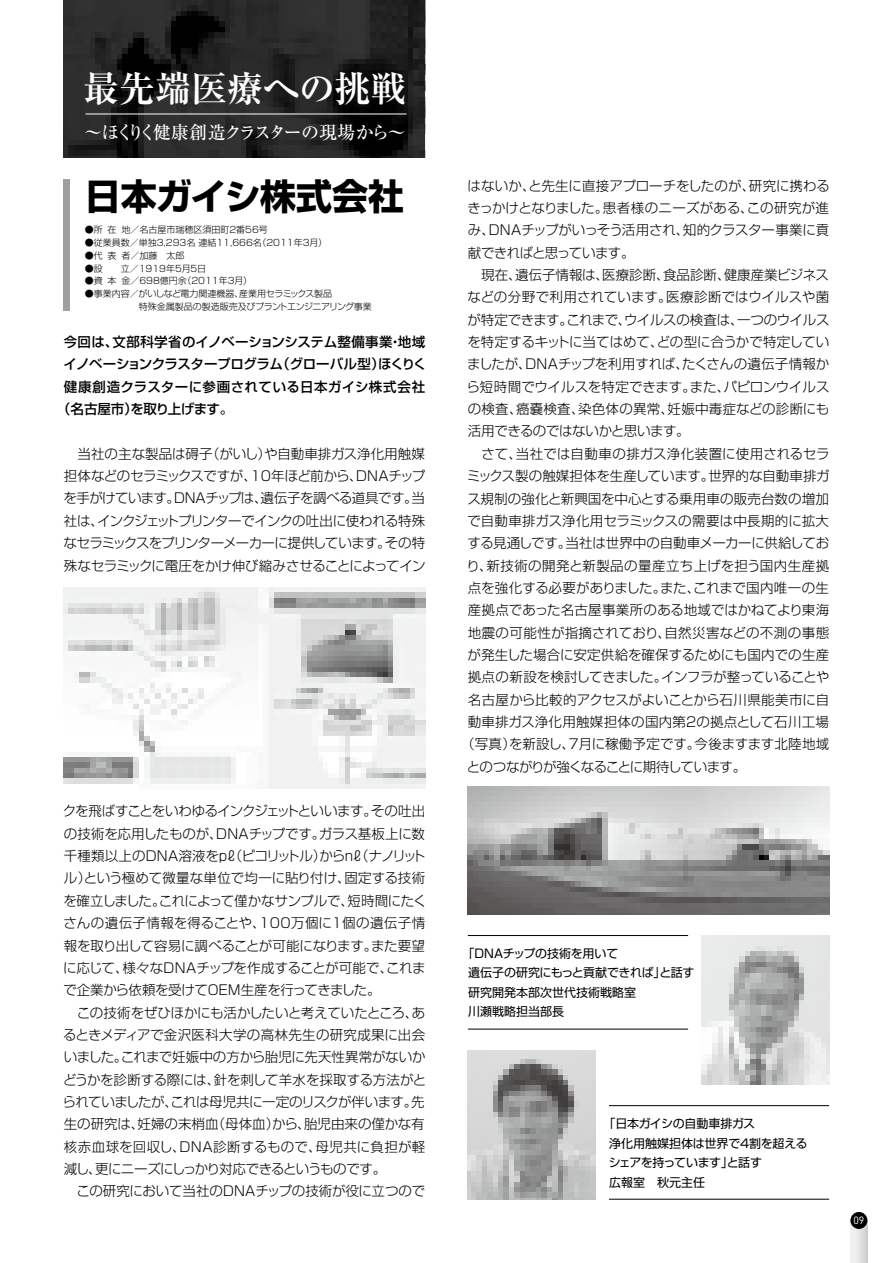
<style>
.page{position:relative;width:893px;height:1263px;background:#fff}
.page>*{position:absolute;margin:0;border:0;box-sizing:border-box;transform-origin:0 0}
.t1{font:700 36px "Ryumin Pro";color:#fff}
.t2{font:700 36px "Shin Go Pro";letter-spacing:-.01em;color:#000}
.t3{font:500 18px "Ryumin Pro";letter-spacing:-.13em;color:#fff}
.t4{font:300 13.5px/22.4px "Shin Go Pro";letter-spacing:-.01em;color:#000;text-align:justify}
.t5{font:300 13.5px "Shin Go Pro";letter-spacing:.02em;color:#000}
.t6{font:300 13.5px "Shin Go Pro";letter-spacing:-.035em;color:#000}
.t7{font:300 13.5px "Shin Go Pro";letter-spacing:-.04em;color:#000}
.t8{font:500 13.5px "Shin Go Pro";letter-spacing:-.035em;color:#000}
.t9{font:500 13.5px "Shin Go Pro";color:#000}
.t10{font:300 13.5px "Shin Go Pro";letter-spacing:.015em;color:#000}
.t11{font:300 13.5px "Shin Go Pro";letter-spacing:.01em;color:#000}
.t12{font:300 13.5px "Shin Go Pro";letter-spacing:.035em;color:#000}
.t13{font:300 13.5px "Shin Go Pro";letter-spacing:.03em;color:#000}
.t14{font:500 13.5px "Shin Go Pro";letter-spacing:.03em;color:#000}
.t15{font:300 13.5px "Shin Go Pro";letter-spacing:-.06em;color:#000}
.t16{font:500 13.5px "Shin Go Pro";letter-spacing:-.04em;color:#000}
.t17{font:300 13.5px "Shin Go Pro";letter-spacing:-.05em;color:#000}
.t18{font:12px/19.5px "Shin Go Pro";letter-spacing:-.01em;color:#000}
.t19{font:10.5px "DIN";color:#fff}
.t20{font:300 9px "Shin Go Pro";color:#000}
.t21{font:300 9px/12.8px "Shin Go Pro";letter-spacing:-.02em;color:#000}
</style>
<div class="page">
<svg style="left:850px;top:1223px;width:17px;height:40px"></svg>
<div style="left:850px;top:1212px;width:17px;height:17px;background:#000;border-radius:50%"></div>
<svg style="left:64px;top:0;width:361px;height:157px;background:#222"></svg>
<hr style="left:86px;top:114px;width:321px;height:1px;background:#fff">
<hr style="left:609px;top:1199px;width:220px;height:1px;background:#000">
<hr style="left:609px;top:1105px;width:220px;height:1px;background:#000">
<hr style="left:468px;top:1029px;width:220px;height:1px;background:#000">
<hr style="left:468px;top:935px;width:220px;height:1px;background:#000">
<img style="left:468px;top:1050px;width:127px;height:149px">
<img style="left:702px;top:935px;width:127px;height:149px">
<div style="left:64px;top:179px;width:6px;height:131px;background:#9f9fa0"></div>
<img style="left:468px;top:787px;width:361px;height:127px">
<img style="left:64px;top:587px;width:361px;height:201px">
<h1 class="t1" style="left:83px;top:60px;width:325px">最先端医療への挑戦</h1>
<h2 class="t3" style="left:84px;top:118px;width:323px">～ほくりく健康創造クラスターの現場から～</h2>
<h1 class="t2" style="left:85px;top:168px;width:321px">日本ガイシ株式会社</h1>
<p class="t20" style="left:85px;top:222px;width:185px">●所 在 地／名古屋市瑞穂区須田町2番56号</p>
<p class="t20" style="left:85px;top:235px;width:244px">●従業員数／単独3,293名 連結11,666名（2011年3月）</p>
<p class="t20" style="left:85px;top:248px;width:101px">●代 表 者／加藤　太郎</p>
<p class="t20" style="left:85px;top:261px;width:123px">●設　　立／1919年5月5日</p>
<p class="t20" style="left:85px;top:274px;width:169px">●資 本 金／698億円余（2011年3月）</p>
<p class="t21" style="left:85px;top:286px;width:289px">●事業内容／がいしなど電力関連機器、産業用セラミックス製品<br>　　　　　　特殊金属製品の製造販売及びプラントエンジニアリング事業</p>
<p class="t9" style="left:64px;top:331px;width:363px">今回は、文部科学省のイノベーションシステム整備事業・地域</p>
<p class="t8" style="left:63px;top:353px;width:365px">イノベーションクラスタープログラム（グローバル型）ほくりく</p>
<p class="t14" style="left:64px;top:376px;width:363px">健康創造クラスターに参画されている日本ガイシ株式会社</p>
<p class="t16" style="left:57px;top:398px;width:177px">（名古屋市）を取り上げます。</p>
<p class="t4" style="left:63px;top:441px;width:364px">　当社の主な製品は碍子（がいし）や自動車排ガス浄化用触媒担体などのセラミックスですが、10年ほど前から、ＤＮＡチップを手がけています。ＤＮＡチップは、遺伝子を調べる道具です。当社は、インクジェットプリンターでインクの吐出に使われる特殊なセラミックスをプリンターメーカーに提供しています。その特殊なセラミックに電圧をかけ伸び縮みさせることによってイン</p>
<p class="t4" style="left:63px;top:798px;width:365px;text-align:left">クを飛ばすことをいわゆるインクジェットといいます。その吐出の技術を応用したものが、ＤＮＡチップです。ガラス基板上に数千種類以上のＤＮＡ溶液をpℓ（ピコリットル）からnℓ（ナノリットル）という極めて微量な単位で均一に貼り付け、固定する技術を確立しました。これによって僅かなサンプルで、短時間にたくさんの遺伝子情報を得ることや、100万個に１個の遺伝子情報を取り出して容易に調べることが可能になります。また要望に応じて、様々なＤＮＡチップを作成することが可能で、これまで企業から依頼を受けてＯＥＭ生産を行ってきました。<br>　この技術をぜひほかにも活かしたいと考えていたところ、あるときメディアで金沢医科大学の高林先生の研究成果に出会いました。これまで妊娠中の方から胎児に先天性異常がないかどうかを診断する際には、針を刺して羊水を採取する方法がとられていましたが、これは母児共に一定のリスクが伴います。先生の研究は、妊婦の末梢血（母体血）から、胎児由来の僅かな有核赤血球を回収し、DNA診断するもので、母児共に負担が軽減し、更にニーズにしっかり対応できるというものです。<br>　この研究において当社のＤＮＡチップの技術が役に立つので</p>
<p class="t4" style="left:467px;top:173px;width:364px">はないか、と先生に直接アプローチをしたのが、研究に携わる</p>
<p class="t4" style="left:467px;top:195px;width:363px">きっかけとなりました。患者様のニーズがある、この研究が進</p>
<p class="t7" style="left:468px;top:219px;width:363px">み、ＤＮＡチップがいっそう活用され、知的クラスター事業に貢</p>
<p class="t17" style="left:468px;top:241px;width:168px">献できればと思っています。</p>
<p class="t4" style="left:468px;top:262px;width:363px">　現在、遺伝子情報は、医療診断、食品診断、健康産業ビジネス</p>
<p class="t10" style="left:468px;top:286px;width:363px">などの分野で利用されています。医療診断ではウイルスや菌</p>
<p class="t4" style="left:467px;top:307px;width:363px">が特定できます。これまで、ウイルスの検査は、一つのウイルス</p>
<p class="t4" style="left:467px;top:329px;width:363px">を特定するキットに当てはめて、どの型に合うかで特定してい</p>
<p class="t4" style="left:467px;top:351px;width:364px">ましたが、ＤＮＡチップを利用すれば、たくさんの遺伝子情報か</p>
<p class="t4" style="left:467px;top:374px;width:364px">ら短時間でウイルスを特定できます。また、パピロンウイルス</p>
<p class="t5" style="left:468px;top:398px;width:363px">の検査、癌嚢検査、染色体の異常、妊娠中毒症などの診断にも</p>
<p class="t6" style="left:468px;top:420px;width:224px">活用できるのではないかと思います。</p>
<p class="t4" style="left:468px;top:441px;width:363px">　さて、当社では自動車の排ガス浄化装置に使用されるセラ</p>
<p class="t4" style="left:467px;top:463px;width:364px">ミックス製の触媒担体を生産しています。世界的な自動車排ガ</p>
<p class="t11" style="left:467px;top:487px;width:363px">ス規制の強化と新興国を中心とする乗用車の販売台数の増加</p>
<p class="t4" style="left:467px;top:508px;width:363px">で自動車排ガス浄化用セラミックスの需要は中長期的に拡大</p>
<p class="t4" style="left:468px;top:530px;width:363px">する見通しです。当社は世界中の自動車メーカーに供給してお</p>
<p class="t12" style="left:467px;top:554px;width:364px">り、新技術の開発と新製品の量産立ち上げを担う国内生産拠</p>
<p class="t4" style="left:468px;top:575px;width:363px">点を強化する必要がありました。また、これまで国内唯一の生</p>
<p class="t4" style="left:468px;top:597px;width:363px">産拠点であった名古屋事業所のある地域ではかねてより東海</p>
<p class="t13" style="left:468px;top:621px;width:363px">地震の可能性が指摘されており、自然災害などの不測の事態</p>
<p class="t4" style="left:467px;top:642px;width:363px">が発生した場合に安定供給を確保するためにも国内での生産</p>
<p class="t6" style="left:468px;top:666px;width:363px">拠点の新設を検討してきました。インフラが整っていることや</p>
<p class="t4" style="left:468px;top:687px;width:363px">名古屋から比較的アクセスがよいことから石川県能美市に自</p>
<p class="t5" style="left:468px;top:711px;width:363px">動車排ガス浄化用触媒担体の国内第２の拠点として石川工場</p>
<p class="t4" style="left:461px;top:731px;width:370px">（写真）を新設し、7月に稼働予定です。今後ますます北陸地域</p>
<p class="t15" style="left:467px;top:756px;width:281px">とのつながりが強くなることに期待しています。</p>
<p class="t18" style="left:468px;top:942px;width:228px;text-indent:-6px">「DNAチップの技術を用いて<br>遺伝子の研究にもっと貢献できれば」と話す研究開発本部次世代技術戦略室　　<br>川瀬戦略担当部長</p>
<p class="t18" style="left:609px;top:1112px;width:200px;text-indent:-5px">「日本ガイシの自動車排ガス<br>浄化用触媒担体は世界で４割を超えるシェアを持っています」と話す<br>広報室　秋元主任</p>
<p class="t19" style="left:853px;top:1214px;width:12px">09</p>
</div>
